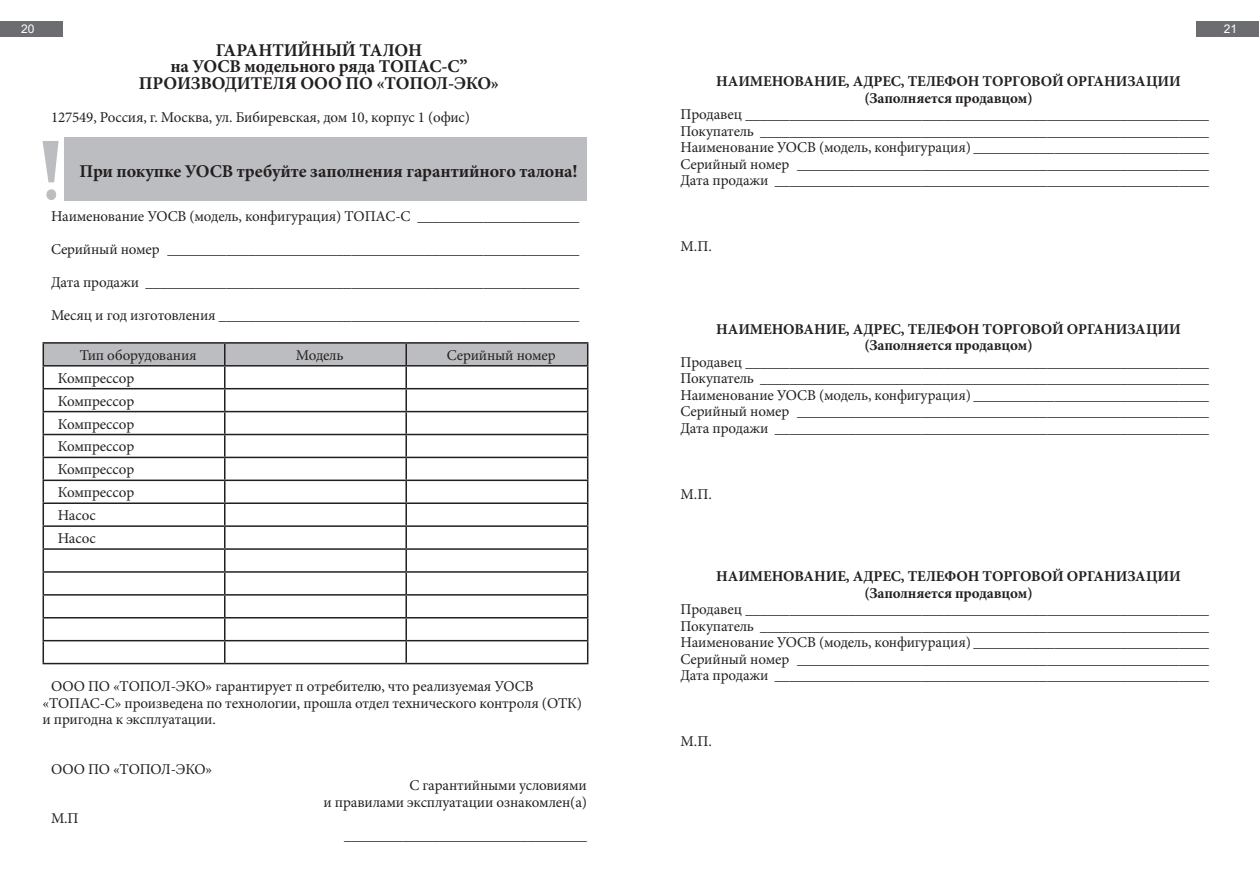
<style>
.page{position:relative;width:1259px;height:893px;background:#fff}
.page>*{position:absolute;margin:0;border:0;box-sizing:border-box;transform-origin:0 0}
.t1{font:700 18px/16.5px "Minion Pro";letter-spacing:-.01em;color:#231f20;text-align:center}
.t2{font:15px/16.5px "Minion Pro";letter-spacing:-.01em;color:#231f20;text-align:justify}
.t3{font:700 15px/16.5px "Minion Pro";letter-spacing:-.01em;color:#231f20;text-align:center}
.t4{font:12px "Arial";color:#fff}
</style>
<div class="page">
<div style="left:0;top:21px;width:63px;height:16px;background:#6c6d70"></div>
<div style="left:1196px;top:21px;width:63px;height:16px;background:#6c6d70"></div>
<hr style="left:43px;top:663px;width:182px;height:1px;background:#231f20">
<hr style="left:225px;top:663px;width:181px;height:1px;background:#231f20">
<hr style="left:406px;top:663px;width:182px;height:1px;background:#231f20">
<hr style="left:43px;top:342px;width:182px;height:2px;background:#231f20">
<hr style="left:225px;top:342px;width:181px;height:2px;background:#231f20">
<hr style="left:406px;top:342px;width:182px;height:2px;background:#231f20">
<svg style="left:43px;top:343px;width:545px;height:320px"></svg>
<hr style="left:43px;top:365px;width:182px;height:2px;background:#231f20">
<hr style="left:225px;top:365px;width:181px;height:2px;background:#231f20">
<hr style="left:406px;top:365px;width:182px;height:2px;background:#231f20">
<div style="left:64px;top:137px;width:523px;height:64px;background:#bcbdc0"></div>
<svg style="left:43px;top:141px;width:16px;height:59px"></svg>
<p class="t4" style="left:21px;top:21px;width:15px">20</p>
<p class="t4" style="left:1224px;top:21px;width:15px">21</p>
<p class="t1" style="left:139px;top:41px;width:362px">ГАРАНТИЙНЫЙ ТАЛОН<br>на УОСВ модельного ряда ТОПАС-С”<br>ПРОИЗВОДИТЕЛЯ ООО ПО «ТОПОЛ-ЭКО»</p>
<p class="t2" style="left:51px;top:109px;width:420px">127549, Россия, г. Москва, ул. Бибиревская, дом 10, корпус 1 (офис)</p>
<p class="t3" style="left:716px;top:73px;width:466px">НАИМЕНОВАНИЕ, АДРЕС, ТЕЛЕФОН ТОРГОВОЙ ОРГАНИЗАЦИИ (Заполняется продавцом)</p>
<p class="t2" style="left:680px;top:106px;width:530px">Продавец _______________________________________________________________ Покупатель _____________________________________________________________ Наименование УОСВ (модель, конфигурация) ________________________________ Серийный номер ________________________________________________________ Дата продажи ___________________________________________________________</p>
<p class="t1" style="left:79px;top:162px;width:500px">При покупке УОСВ требуйте заполнения гарантийного талона!</p>
<p class="t2" style="left:51px;top:208px;width:530px">Наименование УОСВ (модель, конфигурация) ТОПАС-С ______________________</p>
<p class="t2" style="left:51px;top:241px;width:530px">Серийный номер ________________________________________________________</p>
<p class="t2" style="left:51px;top:274px;width:530px">Дата продажи ___________________________________________________________</p>
<p class="t2" style="left:51px;top:307px;width:530px">Месяц и год изготовления _________________________________________________</p>
<p class="t2" style="left:80px;top:347px;width:118px">Тип оборудования</p>
<p class="t2" style="left:296px;top:347px;width:49px">Модель</p>
<p class="t2" style="left:447px;top:347px;width:110px">Серийный номер</p>
<p class="t2" style="left:58px;top:366px;width:78px;line-height:23px;text-align:left">Компрессор<br>Компрессор<br>Компрессор<br>Компрессор<br>Компрессор<br>Компрессор<br>Насос<br>Насос</p>
<p class="t2" style="left:43px;top:678px;width:541px;text-align:left;text-indent:9px">ООО ПО «ТОПОЛ-ЭКО» гарантирует п отребителю, что реализуемая УОСВ «ТОПАС-С» произведена по технологии, прошла отдел технического контроля (ОТК) и пригодна к эксплуатации.</p>
<p class="t2" style="left:51px;top:761px;width:163px">ООО ПО «ТОПОЛ-ЭКО»</p>
<p class="t2" style="left:323px;top:777px;width:265px;text-align:right">С гарантийными условиями<br>и правилами эксплуатации ознакомлен(а)</p>
<p class="t2" style="left:51px;top:810px;width:29px">М.П</p>
<p class="t2" style="left:344px;top:827px;width:244px">_________________________________</p>
<p class="t2" style="left:680px;top:238px;width:33px">М.П.</p>
<p class="t3" style="left:716px;top:321px;width:466px">НАИМЕНОВАНИЕ, АДРЕС, ТЕЛЕФОН ТОРГОВОЙ ОРГАНИЗАЦИИ (Заполняется продавцом)</p>
<p class="t2" style="left:680px;top:354px;width:530px">Продавец _______________________________________________________________ Покупатель _____________________________________________________________ Наименование УОСВ (модель, конфигурация) ________________________________ Серийный номер ________________________________________________________ Дата продажи ___________________________________________________________</p>
<p class="t2" style="left:680px;top:486px;width:33px">М.П.</p>
<p class="t3" style="left:716px;top:568px;width:466px">НАИМЕНОВАНИЕ, АДРЕС, ТЕЛЕФОН ТОРГОВОЙ ОРГАНИЗАЦИИ (Заполняется продавцом)</p>
<p class="t2" style="left:680px;top:601px;width:530px">Продавец _______________________________________________________________ Покупатель _____________________________________________________________ Наименование УОСВ (модель, конфигурация) ________________________________ Серийный номер ________________________________________________________ Дата продажи ___________________________________________________________</p>
<p class="t2" style="left:680px;top:733px;width:33px">М.П.</p>
</div>
